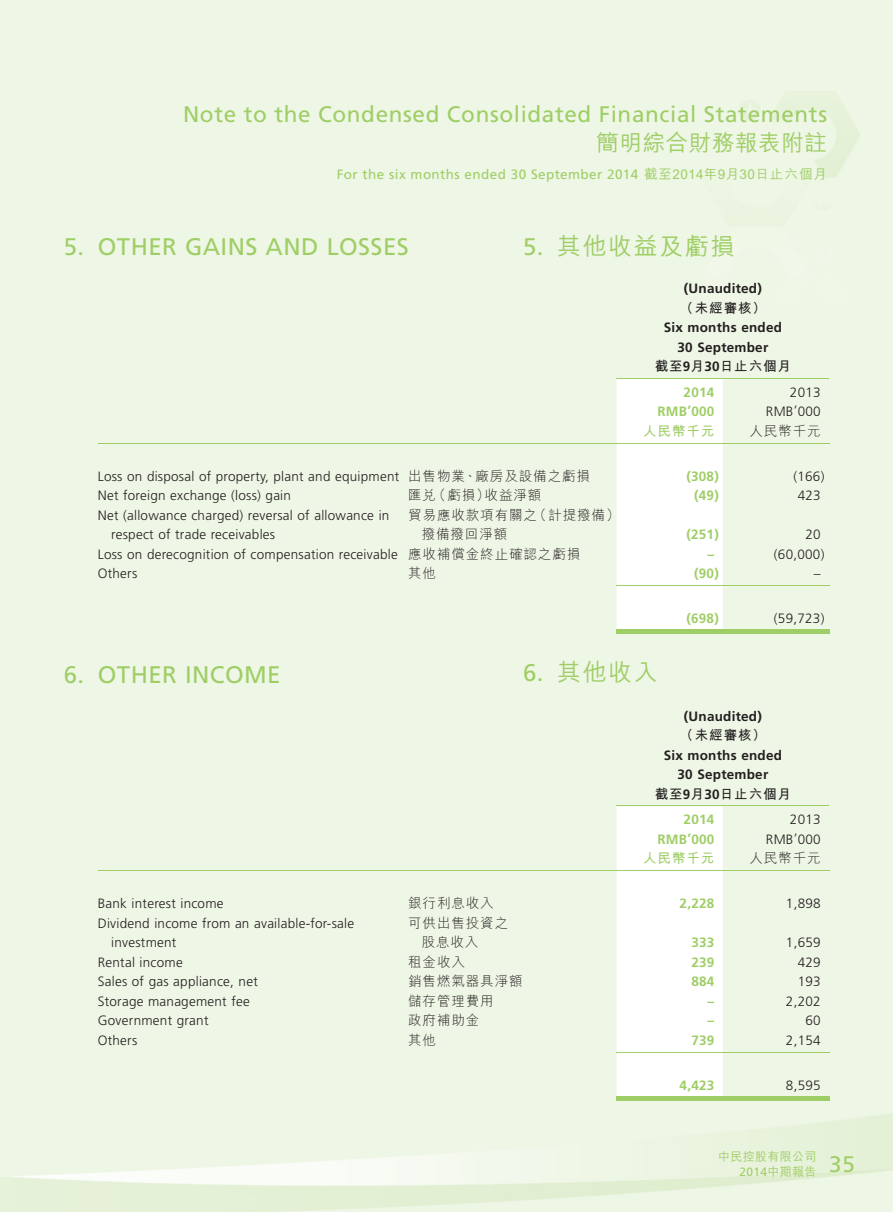
<style>
.page{position:relative;width:893px;height:1212px;background:#eef6e5}
.page>*{position:absolute;margin:0;border:0;box-sizing:border-box;transform-origin:0 0}
.t1{font:24px "Frutiger LT Std";letter-spacing:.02em;color:#9fce66}
.t2{font:24px "M Hei HK Medium E Ten B5 H";letter-spacing:.07em;color:#9fce66}
.t3{font:22.5px "Frutiger LT Std";letter-spacing:.03em;color:#9fce66}
.t4{font:22.5px "M Hei HK Medium E Ten B5 H";letter-spacing:.03em;color:#9fce66}
.t5{font:300 13.5px/19.5px "Frutiger LT Std";letter-spacing:.02em;color:#231f20}
.t6{font:13.5px/19.5px "M Hei HK Light E Ten B5 H";letter-spacing:.07em;color:#231f20}
.t7{font:700 13.5px/19.5px "Frutiger LT Std";letter-spacing:.02em;color:#231f20;text-align:center}
.t8{font:700 13.5px "Frutiger LT Std";letter-spacing:.02em;color:#9fce66}
.t9{font:13.5px "Frutiger LT Std";letter-spacing:.03em;color:#9fce66}
.t10{font:13.5px "M Hei HK Bold E Ten B5 H";letter-spacing:.07em;color:#231f20}
.t11{font:13.5px "M Hei HK Bold E Ten B5 H";letter-spacing:.07em;color:#9fce66}
.t12{font:12px "M Hei HK Medium E Ten B5 H";letter-spacing:.03em;color:#9fce66}
.t13{font:12px "Frutiger LT Std";color:#9fce66}
.s1{font-family:"M Hei HK Medium E Ten B5 H"}
.s2{font-family:"Frutiger LT Std"}
.s3{font-family:"Frutiger LT Std";font-weight:700}
.s4{font-family:"M Hei HK Light E Ten B5 H";font-weight:400}
</style>
<div class="page">
<img style="left:0;top:1113px;width:893px;height:99px">
<div style="left:617px;top:379px;width:106px;height:250px;background:#fff"></div>
<hr style="left:617px;top:378px;width:212px;height:1px;background:#9fce66">
<hr style="left:98px;top:443px;width:310px;height:1px;background:#9fce66">
<hr style="left:408px;top:443px;width:209px;height:1px;background:#9fce66">
<hr style="left:617px;top:443px;width:106px;height:1px;background:#9fce66">
<hr style="left:723px;top:443px;width:106px;height:1px;background:#9fce66">
<hr style="left:617px;top:585px;width:106px;height:1px;background:#9fce66">
<hr style="left:723px;top:585px;width:106px;height:1px;background:#9fce66">
<div style="left:617px;top:629px;width:106px;height:5px;background:#9fce66"></div>
<div style="left:723px;top:629px;width:106px;height:5px;background:#9fce66"></div>
<div style="left:617px;top:806px;width:106px;height:290px;background:#fff"></div>
<hr style="left:617px;top:805px;width:212px;height:1px;background:#9fce66">
<hr style="left:98px;top:870px;width:310px;height:1px;background:#9fce66">
<hr style="left:408px;top:870px;width:209px;height:1px;background:#9fce66">
<hr style="left:617px;top:870px;width:106px;height:1px;background:#9fce66">
<hr style="left:723px;top:870px;width:106px;height:1px;background:#9fce66">
<hr style="left:617px;top:1051px;width:106px;height:1px;background:#9fce66">
<hr style="left:723px;top:1051px;width:106px;height:1px;background:#9fce66">
<hr style="left:617px;top:1096px;width:106px;height:4px;background:#9fce66">
<hr style="left:723px;top:1096px;width:106px;height:4px;background:#9fce66">
<h2 class="t3" style="left:183px;top:104px;width:645px">Note to the Condensed Consolidated Financial Statements</h2>
<h2 class="t4" style="left:596px;top:134px;width:232px">簡明綜合財務報表附註</h2>
<p class="t9" style="left:337px;top:167px;width:492px">For the six months ended 30 September 2014 <span class="s1">截至2014年9月30日止六個月</span></p>
<h1 class="t1" style="left:64px;top:235px;width:347px">5. OTHER GAINS AND LOSSES</h1>
<h1 class="t2" style="left:523px;top:237px;width:213px"><span class="s2">5.</span> 其他收益及虧損</h1>
<p class="t7" style="left:684px;top:279px;width:80px">(Unaudited)</p>
<p class="t10" style="left:680px;top:302px;width:88px">（未經審核）</p>
<p class="t7" style="left:664px;top:318px;width:120px">Six months ended<br>30 September</p>
<p class="t10" style="left:655px;top:361px;width:138px">截至<span class="s3">9</span>月<span class="s3">30</span>日止六個月</p>
<p class="t8" style="left:684px;top:385px;width:32px">2014</p>
<p class="t5" style="left:790px;top:383px;width:32px">2013</p>
<p class="t8" style="left:657px;top:405px;width:58px">RMB’000</p>
<p class="t5" style="left:766px;top:402px;width:56px">RMB’000</p>
<p class="t11" style="left:643px;top:425px;width:73px">人民幣千元</p>
<p class="t6" style="left:749px;top:423px;width:73px">人民幣千元</p>
<p class="t5" style="left:98px;top:467px;width:494px">Loss on disposal of property, plant and equipment <span class="s4">出售物業、廠房及設備之虧損</span></p>
<p class="t8" style="left:686px;top:469px;width:34px">(308)</p>
<p class="t5" style="left:793px;top:467px;width:32px">(166)</p>
<p class="t5" style="left:98px;top:486px;width:195px">Net foreign exchange (loss) gain</p>
<p class="t6" style="left:408px;top:487px;width:135px">匯兌（虧損）收益淨額</p>
<p class="t8" style="left:694px;top:489px;width:26px">(49)</p>
<p class="t5" style="left:798px;top:486px;width:24px">423</p>
<p class="t5" style="left:111px;top:506px;width:280px;text-indent:-14px">Net (allowance charged) reversal of allowance in respect of trade receivables</p>
<p class="t6" style="left:422px;top:507px;width:199px;text-indent:-14px">貿易應收款項有關之（計提撥備）撥備撥回淨額</p>
<p class="t8" style="left:686px;top:528px;width:34px">(251)</p>
<p class="t5" style="left:805px;top:525px;width:17px">20</p>
<p class="t5" style="left:98px;top:545px;width:484px">Loss on derecognition of compensation receivable <span class="s4">應收補償金終止確認之虧損</span></p>
<p class="t8" style="left:708px;top:547px;width:8px">–</p>
<p class="t5" style="left:774px;top:545px;width:52px">(60,000)</p>
<p class="t5" style="left:98px;top:564px;width:41px">Others</p>
<p class="t6" style="left:408px;top:565px;width:29px">其他</p>
<p class="t8" style="left:694px;top:567px;width:26px">(90)</p>
<p class="t5" style="left:814px;top:564px;width:8px">–</p>
<p class="t8" style="left:686px;top:612px;width:34px">(698)</p>
<p class="t5" style="left:774px;top:609px;width:52px">(59,723)</p>
<h1 class="t1" style="left:64px;top:663px;width:218px">6. OTHER INCOME</h1>
<h1 class="t2" style="left:523px;top:663px;width:136px"><span class="s2">6.</span> 其他收入</h1>
<p class="t7" style="left:684px;top:707px;width:80px">(Unaudited)</p>
<p class="t10" style="left:680px;top:730px;width:88px">（未經審核）</p>
<p class="t7" style="left:664px;top:746px;width:120px">Six months ended<br>30 September</p>
<p class="t10" style="left:655px;top:788px;width:138px">截至<span class="s3">9</span>月<span class="s3">30</span>日止六個月</p>
<p class="t8" style="left:684px;top:813px;width:32px">2014</p>
<p class="t5" style="left:790px;top:810px;width:32px">2013</p>
<p class="t8" style="left:657px;top:832px;width:58px">RMB’000</p>
<p class="t5" style="left:766px;top:830px;width:56px">RMB’000</p>
<p class="t11" style="left:643px;top:853px;width:73px">人民幣千元</p>
<p class="t6" style="left:749px;top:850px;width:73px">人民幣千元</p>
<p class="t5" style="left:98px;top:894px;width:127px">Bank interest income</p>
<p class="t6" style="left:408px;top:895px;width:87px">銀行利息收入</p>
<p class="t8" style="left:680px;top:897px;width:36px">2,228</p>
<p class="t5" style="left:786px;top:894px;width:36px">1,898</p>
<p class="t5" style="left:111px;top:914px;width:244px;text-indent:-13px">Dividend income from an available-for-sale investment</p>
<p class="t6" style="left:422px;top:915px;width:88px;text-indent:-13px">可供出售投資之股息收入</p>
<p class="t8" style="left:691px;top:936px;width:24px">333</p>
<p class="t5" style="left:786px;top:933px;width:36px">1,659</p>
<p class="t5" style="left:98px;top:953px;width:87px">Rental income</p>
<p class="t6" style="left:408px;top:954px;width:58px">租金收入</p>
<p class="t8" style="left:691px;top:955px;width:24px">239</p>
<p class="t5" style="left:798px;top:953px;width:24px">429</p>
<p class="t5" style="left:98px;top:972px;width:162px">Sales of gas appliance, net</p>
<p class="t6" style="left:408px;top:973px;width:116px">銷售燃氣器具淨額</p>
<p class="t8" style="left:691px;top:975px;width:24px">884</p>
<p class="t5" style="left:798px;top:972px;width:24px">193</p>
<p class="t5" style="left:98px;top:992px;width:154px">Storage management fee</p>
<p class="t6" style="left:408px;top:993px;width:87px">儲存管理費用</p>
<p class="t8" style="left:708px;top:994px;width:8px">–</p>
<p class="t5" style="left:786px;top:992px;width:36px">2,202</p>
<p class="t5" style="left:98px;top:1011px;width:112px">Government grant</p>
<p class="t6" style="left:408px;top:1012px;width:73px">政府補助金</p>
<p class="t8" style="left:708px;top:1014px;width:8px">–</p>
<p class="t5" style="left:805px;top:1011px;width:17px">60</p>
<p class="t5" style="left:98px;top:1031px;width:41px">Others</p>
<p class="t6" style="left:408px;top:1032px;width:29px">其他</p>
<p class="t8" style="left:691px;top:1033px;width:24px">739</p>
<p class="t5" style="left:786px;top:1031px;width:36px">2,154</p>
<p class="t8" style="left:680px;top:1078px;width:36px">4,423</p>
<p class="t5" style="left:786px;top:1076px;width:36px">8,595</p>
<p class="t12" style="left:718px;top:1152px;width:100px">中民控股有限公司</p>
<p class="t13" style="left:739px;top:1166px;width:79px">2014<span class="s1">中期報告</span></p>
<h2 class="t3" style="left:829px;top:1153px;width:27px">35</h2>
</div>
